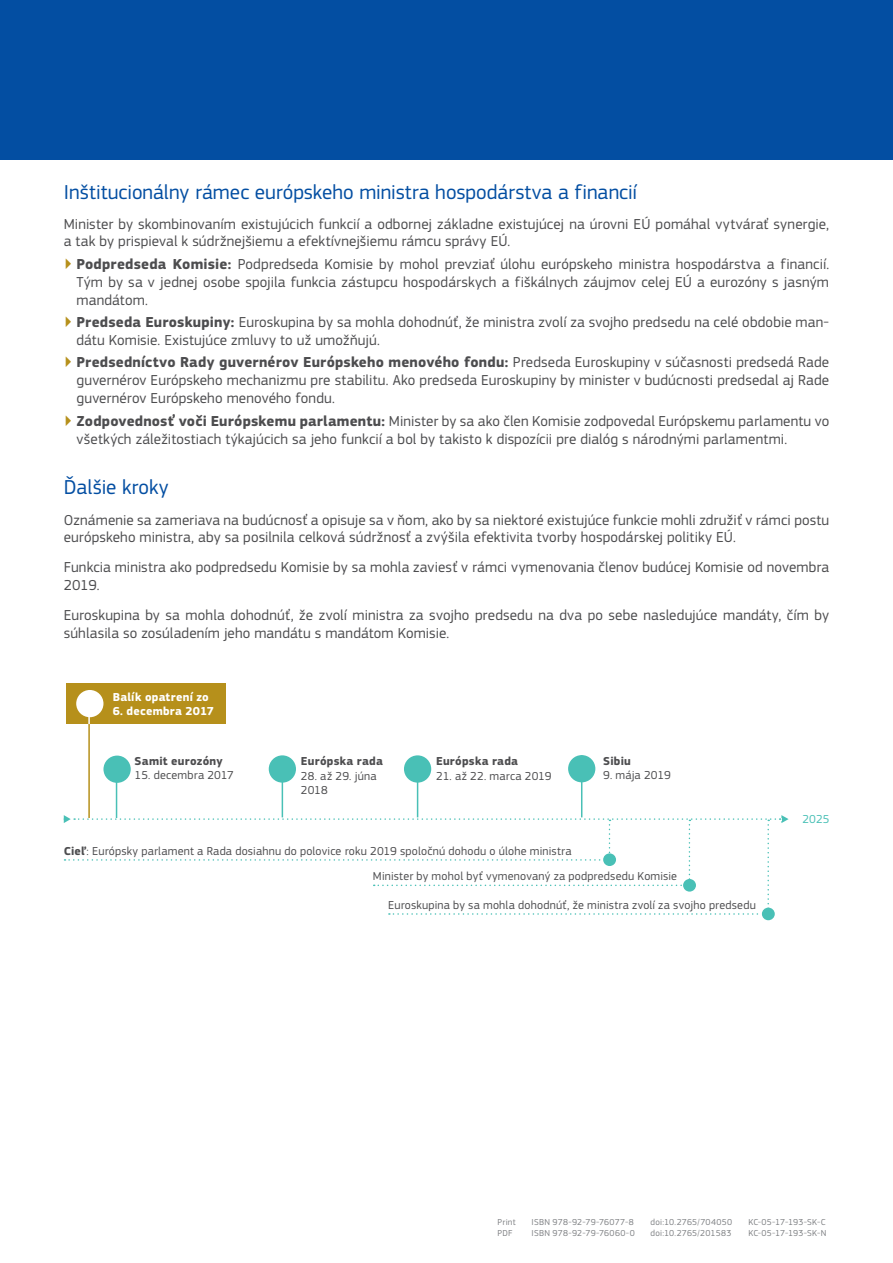
<style>
.page{position:relative;width:893px;height:1263px;background:#fff}
.page>*{position:absolute;margin:0;border:0;box-sizing:border-box;transform-origin:0 0}
.title_2_break{font:21px "EC Square Sans Pro";color:#034ea2}
.title_2{font:21px "EC Square Sans Pro";color:#034ea2}
.body{font:15px/18px "EC Square Sans Pro";letter-spacing:.01em;color:#4d4d4f}
.fig1_4_r{font:12px "EC Square Sans Pro";letter-spacing:.02em;color:#4d4d4f}
.fig1_4_dotted{font:12px "EC Square Sans Pro";letter-spacing:.02em;color:#4d4d4f}
.fig1_3{font:12px/14.4px "EC Square Sans Pro";letter-spacing:.015em;color:#4d4d4f}
.fig1_2{font:700 12px "EC Square Sans Pro";letter-spacing:.02em;color:#4d4d4f}
.fig1_1{font:700 12px "EC Square Sans Pro";letter-spacing:.02em;color:#fff}
.fig1_5{font:12px "EC Square Sans Pro";color:#49c0b6}
.t1{font:9px "EC Square Sans Pro";letter-spacing:.03em;color:#808285}
.s1{color:#b6901b}
.s2{font-weight:700}
</style>
<div class="page">
<div style="left:0;top:0;width:893px;height:160px;background:#034ea2"></div>
<div style="left:66px;top:683px;width:160px;height:41px;background:#b6901b"></div>
<hr style="left:282px;top:756px;width:1px;height:61px;background:#49c0b6">
<hr style="left:417px;top:756px;width:1px;height:61px;background:#49c0b6">
<hr style="left:581px;top:755px;width:1px;height:62px;background:#49c0b6">
<hr style="left:88px;top:693px;width:2px;height:125px;background:#b6901b">
<div style="left:269px;top:755px;width:27px;height:28px;background:#49c0b6;border-radius:50%"></div>
<div style="left:404px;top:755px;width:27px;height:28px;background:#49c0b6;border-radius:50%"></div>
<hr style="left:116px;top:756px;width:1px;height:62px;background:#49c0b6">
<div style="left:103px;top:755px;width:28px;height:28px;background:#49c0b6;border-radius:50%"></div>
<div style="left:568px;top:755px;width:27px;height:27px;background:#49c0b6;border-radius:50%"></div>
<div style="left:76px;top:690px;width:27px;height:27px;background:#fff;border-radius:50%"></div>
<hr style="left:88px;top:693px;width:2px;height:31px;background:#fff">
<div style="left:762px;top:908px;width:13px;height:12px;background:#49c0b6;border-radius:50%"></div>
<svg style="left:64px;top:815px;width:725px;height:100px"></svg>
<p class="title_2_break" style="left:64px;top:179px;width:574px">Inštitucionálny rámec európskeho ministra hospodárstva a financií</p>
<p class="body" style="left:64px;top:215px;width:767px;line-height:17.5px">Minister by skombinovaním existujúcich funkcií a odbornej základne existujúcej na úrovni EÚ pomáhal vytvárať synergie, a tak by prispieval k súdržnejšiemu a efektívnejšiemu rámcu správy EÚ.</p>
<p class="body" style="left:77px;top:255px;width:754px;text-align:justify;text-indent:-13px"><span class="s1">▶</span> <span class="s2">Podpredseda Komisie:</span> Podpredseda Komisie by mohol prevziať úlohu európskeho ministra hospodárstva a financií.<br>Tým by sa v jednej osobe spojila funkcia zástupcu hospodárskych a fiškálnych záujmov celej EÚ a eurozóny s jasným mandátom.</p>
<p class="body" style="left:77px;top:313px;width:754px;text-indent:-13px"><span class="s1">▶</span> <span class="s2">Predseda Euroskupiny:</span> Euroskupina by sa mohla dohodnúť, že ministra zvolí za svojho predsedu na celé obdobie man&shy;dátu Komisie. Existujúce zmluvy to už umožňujú.</p>
<p class="body" style="left:77px;top:353px;width:754px;text-align:justify;text-indent:-13px"><span class="s1">▶</span> <span class="s2">Predsedníctvo Rady guvernérov Európskeho menového fondu:</span> Predseda Euroskupiny v súčasnosti predsedá Rade guvernérov Európskeho mechanizmu pre stabilitu. Ako predseda Euroskupiny by minister v budúcnosti predsedal aj Rade guvernérov Európskeho menového fondu.</p>
<p class="body" style="left:77px;top:412px;width:754px;text-indent:-13px"><span class="s1">▶</span> <span class="s2">Zodpovednosť voči Európskemu parlamentu:</span> Minister by sa ako člen Komisie zodpovedal Európskemu parlamentu vo všetkých záležitostiach týkajúcich sa jeho funkcií a bol by takisto k dispozícii pre dialóg s národnými parlamentmi.</p>
<p class="title_2" style="left:64px;top:475px;width:106px">Ďalšie kroky</p>
<p class="body" style="left:64px;top:511px;width:767px;line-height:17.5px">Oznámenie sa zameriava na budúcnosť a opisuje sa v ňom, ako by sa niektoré existujúce funkcie mohli združiť v rámci postu európskeho ministra, aby sa posilnila celková súdržnosť a zvýšila efektivita tvorby hospodárskej politiky EÚ.</p>
<p class="body" style="left:64px;top:559px;width:767px;line-height:17.5px">Funkcia ministra ako podpredsedu Komisie by sa mohla zaviesť v rámci vymenovania členov budúcej Komisie od novembra<br>2019.</p>
<p class="body" style="left:64px;top:607px;width:767px;line-height:17.5px">Euroskupina by sa mohla dohodnúť, že zvolí ministra za svojho predsedu na dva po sebe nasledujúce mandáty, čím by súhlasila so zosúladením jeho mandátu s mandátom Komisie.</p>
<p class="fig1_1" style="left:113px;top:690px;width:98px">Balík opatrení zo</p>
<p class="fig1_1" style="left:113px;top:704px;width:103px">6. decembra 2017</p>
<p class="fig1_2" style="left:135px;top:754px;width:90px">Samit eurozóny</p>
<p class="fig1_3" style="left:135px;top:768px;width:101px">15. decembra 2017</p>
<p class="fig1_2" style="left:301px;top:754px;width:83px">Európska rada</p>
<p class="fig1_3" style="left:301px;top:769px;width:77px">28. až 29. júna<br>2018</p>
<p class="fig1_2" style="left:436px;top:754px;width:83px">Európska rada</p>
<p class="fig1_3" style="left:436px;top:769px;width:117px">21. až 22. marca 2019</p>
<p class="fig1_2" style="left:603px;top:753px;width:29px">Sibiu</p>
<p class="fig1_3" style="left:603px;top:768px;width:69px">9. mája 2019</p>
<p class="fig1_4_dotted" style="left:64px;top:844px;width:509px"><span class="s2">Cieľ</span>: Európsky parlament a Rada dosiahnu do polovice roku 2019 spoločnú dohodu o úlohe ministra</p>
<p class="fig1_4_r" style="left:373px;top:869px;width:306px">Minister by mohol byť vymenovaný za podpredsedu Komisie</p>
<p class="fig1_4_r" style="left:388px;top:898px;width:369px">Euroskupina by sa mohla dohodnúť, že ministra zvolí za svojho predsedu</p>
<p class="fig1_5" style="left:802px;top:812px;width:29px">2025</p>
<p class="t1" style="left:497px;top:1217px;width:20px">Print</p>
<p class="t1" style="left:531px;top:1217px;width:104px">ISBN 978-92-79-76077-8</p>
<p class="t1" style="left:651px;top:1217px;width:83px">doi:10.2765/704050</p>
<p class="t1" style="left:748px;top:1217px;width:79px">KC-05-17-193-SK-C</p>
<p class="t1" style="left:497px;top:1228px;width:17px">PDF</p>
<p class="t1" style="left:531px;top:1228px;width:105px">ISBN 978-92-79-76060-0</p>
<p class="t1" style="left:651px;top:1228px;width:82px">doi:10.2765/201583</p>
<p class="t1" style="left:748px;top:1228px;width:80px">KC-05-17-193-SK-N</p>
</div>
